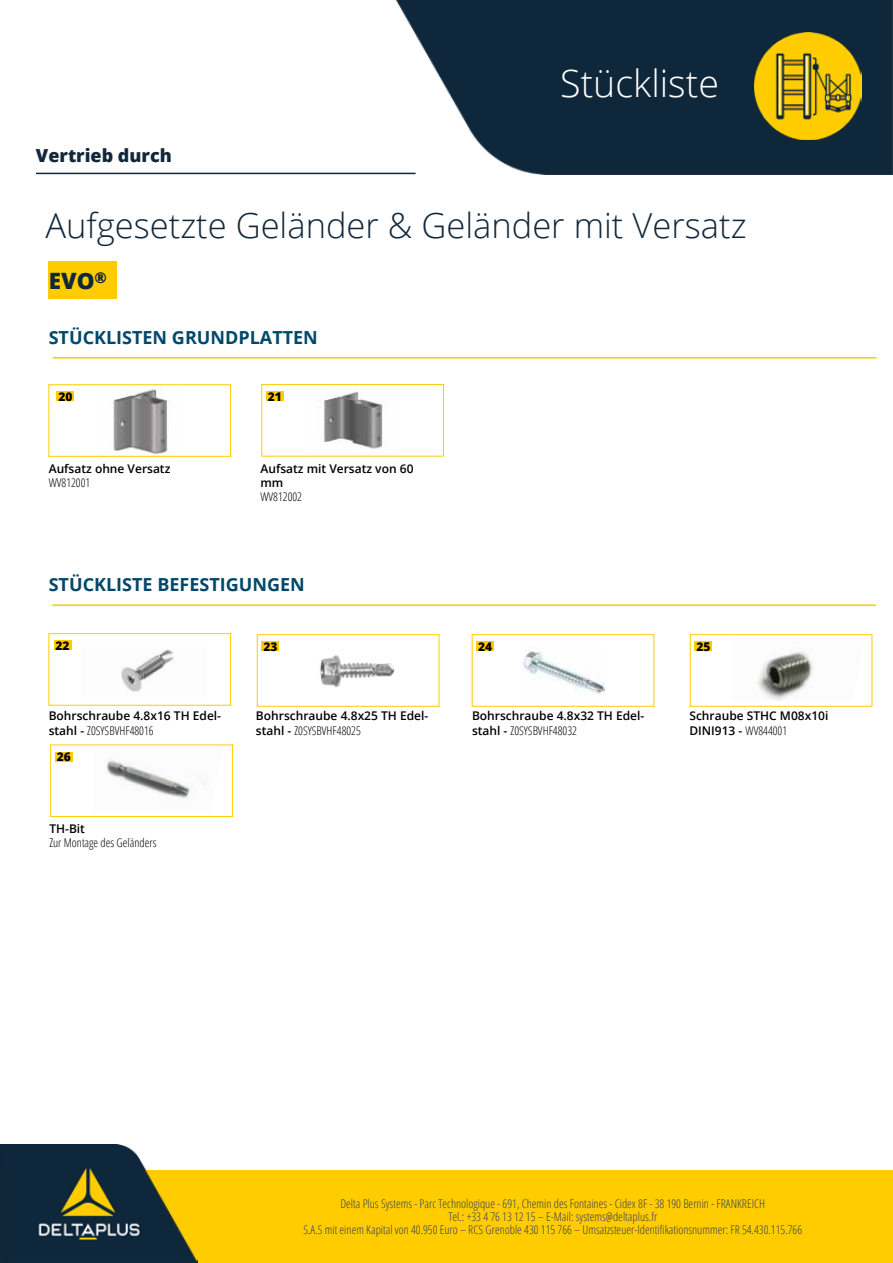
<style>
.page{position:relative;width:893px;height:1263px;background:#fff}
.page>*{position:absolute;margin:0;border:0;box-sizing:border-box;transform-origin:0 0}
.t1{font:300 37.5px "Open Sans";color:#fff}
.t2{font:300 34.5px "Open Sans";color:#11273a}
.t3{font:800 22.5px "Open Sans";color:#11273a}
.t4{font:700 18px "Open Sans";color:#00486b}
.t5{font:800 18px "Open Sans";color:#11273a}
.t6{font:300 condensed 12px/13px "Open Sans";color:#354054;text-align:center}
.t7{font:600 12px/14.4px "Open Sans";color:#000}
.t8{font:300 condensed 12px "Open Sans";color:#000}
.t9{font:800 12px "Open Sans";color:#000}
.s1{font-weight:300;font-stretch:condensed}
</style>
<div class="page">
<img style="left:296px;top:0;width:597px;height:174px">
<div style="left:423px;top:0;width:393px;height:137px;background:#0f273a"></div>
<hr style="left:36px;top:173px;width:380px;height:1px;background:#11273a">
<img style="left:0;top:1145px;width:146px;height:25px">
<img style="left:755px;top:33px;width:106px;height:106px">
<svg style="left:0;top:1170px;width:893px;height:93px;background:#d5af0b"></svg>
<img style="left:113px;top:389px;width:56px;height:65px">
<div style="left:266px;top:391px;width:17px;height:10px;background:#fc0"></div>
<div style="left:57px;top:391px;width:17px;height:10px;background:#fc0"></div>
<img style="left:318px;top:391px;width:68px;height:58px">
<div style="left:262px;top:384px;width:182px;height:72px;border:1px solid #fc0"></div>
<div style="left:690px;top:634px;width:182px;height:72px;border:1px solid #fc0"></div>
<div style="left:49px;top:633px;width:182px;height:72px;border:1px solid #fc0"></div>
<div style="left:262px;top:641px;width:17px;height:10px;background:#fc0"></div>
<div style="left:54px;top:640px;width:17px;height:10px;background:#fc0"></div>
<div style="left:257px;top:634px;width:182px;height:72px;border:1px solid #fc0"></div>
<div style="left:477px;top:641px;width:17px;height:10px;background:#fc0"></div>
<img style="left:522px;top:651px;width:83px;height:43px">
<div style="left:472px;top:634px;width:182px;height:72px;border:1px solid #fc0"></div>
<div style="left:695px;top:641px;width:17px;height:10px;background:#fc0"></div>
<img style="left:757px;top:651px;width:56px;height:50px">
<div style="left:51px;top:745px;width:182px;height:72px;border:1px solid #fc0"></div>
<div style="left:55px;top:752px;width:17px;height:9px;background:#fc0"></div>
<img style="left:106px;top:760px;width:100px;height:39px">
<img style="left:320px;top:655px;width:75px;height:33px">
<img style="left:121px;top:649px;width:53px;height:43px">
<div style="left:49px;top:261px;width:68px;height:38px;background:#fc0"></div>
<hr style="left:53px;top:357px;width:824px;height:1px;background:#fc0">
<hr style="left:52px;top:604px;width:824px;height:2px;background:#fc0">
<h3 class="t5" style="left:36px;top:142px;width:137px">Vertrieb durch</h3>
<h1 class="t1" style="left:560px;top:58px;width:160px">Stückliste</h1>
<h2 class="t2" style="left:45px;top:202px;width:703px">Aufgesetzte Geländer &amp; Geländer mit Versatz</h2>
<h3 class="t3" style="left:49px;top:263px;width:60px">EVO<sup>®</sup></h3>
<h3 class="t4" style="left:49px;top:324px;width:271px">STÜCKLISTEN GRUNDPLATTEN</h3>
<p class="t9" style="left:58px;top:387px;width:16px">20</p>
<p class="t9" style="left:268px;top:387px;width:16px">21</p>
<p class="t7" style="left:49px;top:461px;width:123px">Aufsatz ohne Versatz</p>
<p class="t8" style="left:49px;top:474px;width:43px">WV812001</p>
<p class="t7" style="left:260px;top:461px;width:155px">Aufsatz mit Versatz von 60 mm</p>
<p class="t8" style="left:260px;top:489px;width:43px">WV812002</p>
<h3 class="t4" style="left:49px;top:572px;width:258px">STÜCKLISTE BEFESTIGUNGEN</h3>
<p class="t9" style="left:56px;top:636px;width:16px">22</p>
<p class="t9" style="left:263px;top:637px;width:16px">23</p>
<p class="t9" style="left:478px;top:637px;width:16px">24</p>
<p class="t9" style="left:696px;top:637px;width:16px">25</p>
<p class="t7" style="left:49px;top:709px;width:174px">Bohrschraube 4.8x16 TH Edel&shy;stahl - <span class="s1">Z0SYSBVHF48016</span></p>
<p class="t7" style="left:256px;top:709px;width:174px">Bohrschraube 4.8x25 TH Edel&shy;stahl - <span class="s1">Z0SYSBVHF48025</span></p>
<p class="t9" style="left:57px;top:747px;width:16px">26</p>
<p class="t7" style="left:49px;top:821px;width:37px">TH-Bit</p>
<p class="t8" style="left:49px;top:835px;width:109px">Zur Montage des Geländers</p>
<p class="t7" style="left:472px;top:709px;width:174px">Bohrschraube 4.8x32 TH Edel&shy;stahl - <span class="s1">Z0SYSBVHF48032</span></p>
<p class="t7" style="left:689px;top:709px;width:140px">Schraube STHC M08x10i<br>DINI913 - <span class="s1">WV844001</span></p>
<p class="t6" style="left:303px;top:1197px;width:500px">Delta Plus Systems - Parc Technologique - 691, Chemin des Fontaines - Cidex 8F - 38 190 Bernin - FRANKREICH<br>Tel.: +33 4 76 13 12 15 – E-Mail: systems@deltaplus.fr<br>S.A.S mit einem Kapital von 40.950 Euro – RCS Grenoble 430 115 766 – Umsatzsteuer-Identifikationsnummer: FR 54.430.115.766</p>
</div>
